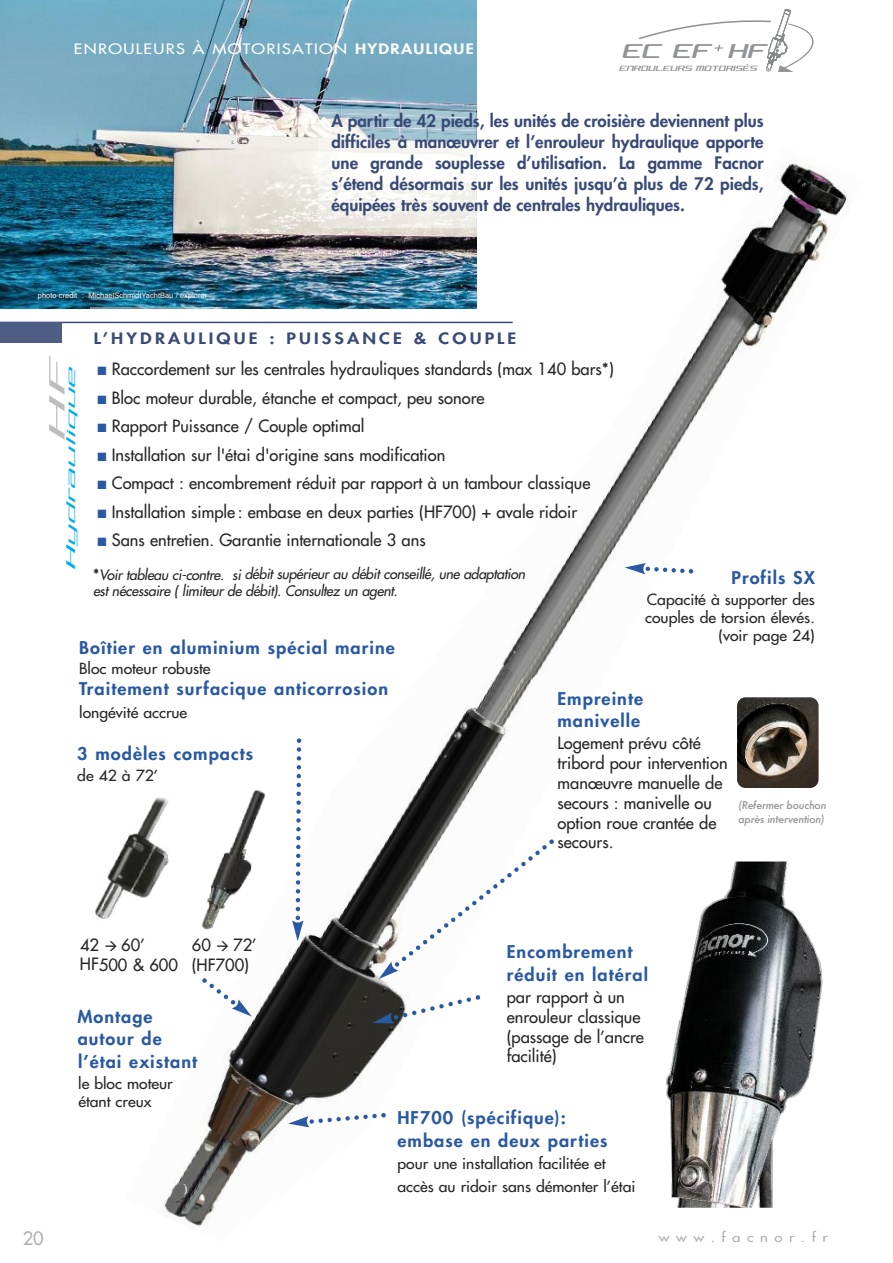
<style>
.page{position:relative;width:893px;height:1263px;background:#fff}
.page>*{position:absolute;margin:0;border:0;box-sizing:border-box;transform-origin:0 0}
.t1{font:italic 25.8px "Concielian Semi";color:#909397;scale:.81 1}
.t2{font:italic 300 24px "Serpentine";color:rgb(39 37 38/.3);scale:2.5 1}
.t3{font:500 18px "Futura Std";color:#aeb0b4}
.t4{font:800 17.1px/22.5px "Futura";letter-spacing:.06em;color:#2959a3;scale:1.05 1}
.t5{font:800 16.8px/21px "Futura";color:#394a76;text-align:justify}
.t6{font:500 16.5px/19.8px "Futura Std";color:#272526}
.t7{font:800 15.3px "Futura";letter-spacing:.175em;color:#394a76;scale:1.18 1}
.t8{font:500 15px/18.1px "Futura Std";color:#272526;scale:1.05 1}
.t9{font:italic 14.1px/16.6px "Futura";letter-spacing:-.025em;color:#272526}
.t10{font:500 14.1px "Futura Std";letter-spacing:.08em;color:#fff;scale:1.18 1}
.t11{font:italic 300 13.5px "Serpentine";letter-spacing:.035em;color:#00acec;scale:2.5 1}
.t12{font:500 12.75px "Futura Std";letter-spacing:.435em;color:#aeb0b4;scale:1.18 1}
.t13{font:italic 500 10.5px/13.6px "Futura";letter-spacing:-.025em;color:#939293}
.t14{font:italic 9.6px "Concielian Semi";color:#909397;scale:.81 1}
.t15{font:7.5px "Helvetica";color:#fff}
.s1{font-family:"Futura";font-weight:800}
.s2{color:#2959a3}
.s3{font-weight:800;font-style:normal;font-size:15px}
</style>
<div class="page">
<img style="left:0;top:0;width:476px;height:308px">
<img style="left:114px;top:146px;width:735px;height:1084px">
<svg style="left:625px;top:563px;width:71px;height:13px"></svg>
<img style="left:737px;top:697px;width:82px;height:91px;border-radius:9px">
<svg style="left:198px;top:974px;width:54px;height:42px"></svg>
<svg style="left:292px;top:736px;width:12px;height:205px"></svg>
<svg style="left:373px;top:992px;width:110px;height:32px"></svg>
<svg style="left:379px;top:835px;width:179px;height:144px"></svg>
<svg style="left:288px;top:1110px;width:100px;height:17px"></svg>
<img style="left:654px;top:861px;width:179px;height:347px;border-radius:13px">
<svg style="left:639px;top:9px;width:175px;height:63px"></svg>
<div style="left:90px;top:307px;width:128px;height:69px;background:#fff"></div>
<hr style="left:0;top:322px;width:513px;height:1px;background:#394a76">
<div style="left:0;top:322px;width:61px;height:21px;background:#4d5d84"></div>
<div style="left:318px;top:109px;width:158px;height:119px;background:#fff;opacity:.35"></div>
<img style="left:95px;top:777px;width:83px;height:153px">
<img style="left:192px;top:779px;width:94px;height:164px">
<div style="left:737px;top:799px;width:108px;height:37px;background:#fff"></div>
<svg style="left:217px;top:941px;width:11px;height:10px"></svg>
<svg style="left:114px;top:941px;width:3px;height:10px"></svg>
<p class="t10" style="left:74px;top:44px;width:340px">ENROULEURS À MOTORISATION <span class="s1">HYDRAULIQUE</span></p>
<h1 class="t1" style="left:621px;top:39px;width:180px">EC EF HF</h1>
<p class="t14" style="left:619px;top:64px;width:172px">ENROULEURS MOTORISÉS</p>
<p class="t15" style="left:38px;top:291px;width:171px">photo credit : MichaelSchmidtYachtBau / explorer</p>
<p class="t5" style="left:331px;top:112px;width:434px">A partir de 42 pieds, les unités de croisière deviennent plus difficiles à manœuvrer et l’enrouleur hydraulique apporte une grande souplesse d’utilisation. La gamme Facnor s’étend désormais sur les unités jusqu’à plus de 72 pieds, équipées très souvent de centrales hydrauliques.</p>
<p class="t7" style="left:94px;top:331px;width:360px">L’HYDRAULIQUE : PUISSANCE &amp; COUPLE</p>
<h2 class="t2" style="left:49px;top:443px;width:32px;rotate:-90deg">HF</h2>
<p class="t6" style="left:97px;top:361px;width:518px"><span class="s2">■</span> Raccordement sur les centrales hydrauliques standards (max 140 bars*)</p>
<p class="t6" style="left:97px;top:390px;width:389px"><span class="s2">■</span> Bloc moteur durable, étanche et compact, peu sonore</p>
<p class="t6" style="left:97px;top:418px;width:269px"><span class="s2">■</span> Rapport Puissance / Couple optimal</p>
<p class="t6" style="left:97px;top:447px;width:349px"><span class="s2">■</span> Installation sur l'étai d'origine sans modification</p>
<p class="t6" style="left:97px;top:475px;width:494px"><span class="s2">■</span> Compact : encombrement réduit par rapport à un tambour classique</p>
<p class="t6" style="left:97px;top:504px;width:481px"><span class="s2">■</span> Installation simple : embase en deux parties (HF700) + avale ridoir</p>
<p class="t6" style="left:97px;top:532px;width:330px"><span class="s2">■</span> Sans entretien. Garantie internationale 3 ans</p>
<p class="t11" style="left:67px;top:571px;width:84px;rotate:-90deg">Hydraulique</p>
<p class="t9" style="left:93px;top:567px;width:433px"><span class="s3">*</span>Voir tableau ci-contre. si débit supérieur au débit conseillé, une adaptation est nécessaire ( limiteur de débit). Consultez un agent.</p>
<p class="t4" style="left:731px;top:568px;width:81px">Profils SX</p>
<p class="t8" style="left:645px;top:592px;width:163px;text-align:right">Capacité à supporter des couples de torsion élevés. (voir page 24)</p>
<p class="t4" style="left:79px;top:637px;width:302px">Boîtier en aluminium spécial marine</p>
<p class="t8" style="left:79px;top:662px;width:127px">Bloc moteur robuste</p>
<p class="t4" style="left:79px;top:679px;width:296px">Traitement surfacique anticorrosion</p>
<p class="t8" style="left:79px;top:705px;width:104px">longévité accrue</p>
<p class="t4" style="left:557px;top:688px;width:83px">Empreinte manivelle</p>
<p class="t6" style="left:557px;top:735px;width:172px">Logement prévu côté tribord pour intervention manœuvre manuelle de secours : manivelle ou option roue crantée de secours.</p>
<p class="t4" style="left:77px;top:744px;width:169px">3 modèles compacts</p>
<p class="t8" style="left:77px;top:768px;width:79px">de 42 à 72’</p>
<p class="t13" style="left:738px;top:799px;width:89px">(Refermer bouchon après intervention)</p>
<p class="t6" style="left:80px;top:937px;width:21px">42</p>
<p class="t6" style="left:80px;top:937px;width:100px;text-align:center">60’<br>HF500 &amp; 600</p>
<p class="t6" style="left:192px;top:937px;width:21px">60</p>
<p class="t6" style="left:192px;top:937px;width:67px;text-indent:41px">72’ (HF700)</p>
<p class="t4" style="left:78px;top:1006px;width:115px">Montage autour de l’étai existant</p>
<p class="t8" style="left:78px;top:1076px;width:92px">le bloc moteur étant creux</p>
<p class="t4" style="left:507px;top:941px;width:136px;line-height:23px">Encombrement réduit en latéral</p>
<p class="t6" style="left:507px;top:989px;width:139px">par rapport à un enrouleur classique (passage de l’ancre facilité)</p>
<p class="t4" style="left:397px;top:1108px;width:202px">HF700 (spécifique): embase en deux parties</p>
<p class="t8" style="left:397px;top:1154px;width:228px;line-height:22.5px">pour une installation facilitée et accès au ridoir sans démonter l’étai</p>
<p class="t3" style="left:23px;top:1232px;width:22px">20</p>
<p class="t12" style="left:659px;top:1232px;width:144px">www.facnor.fr</p>
</div>
